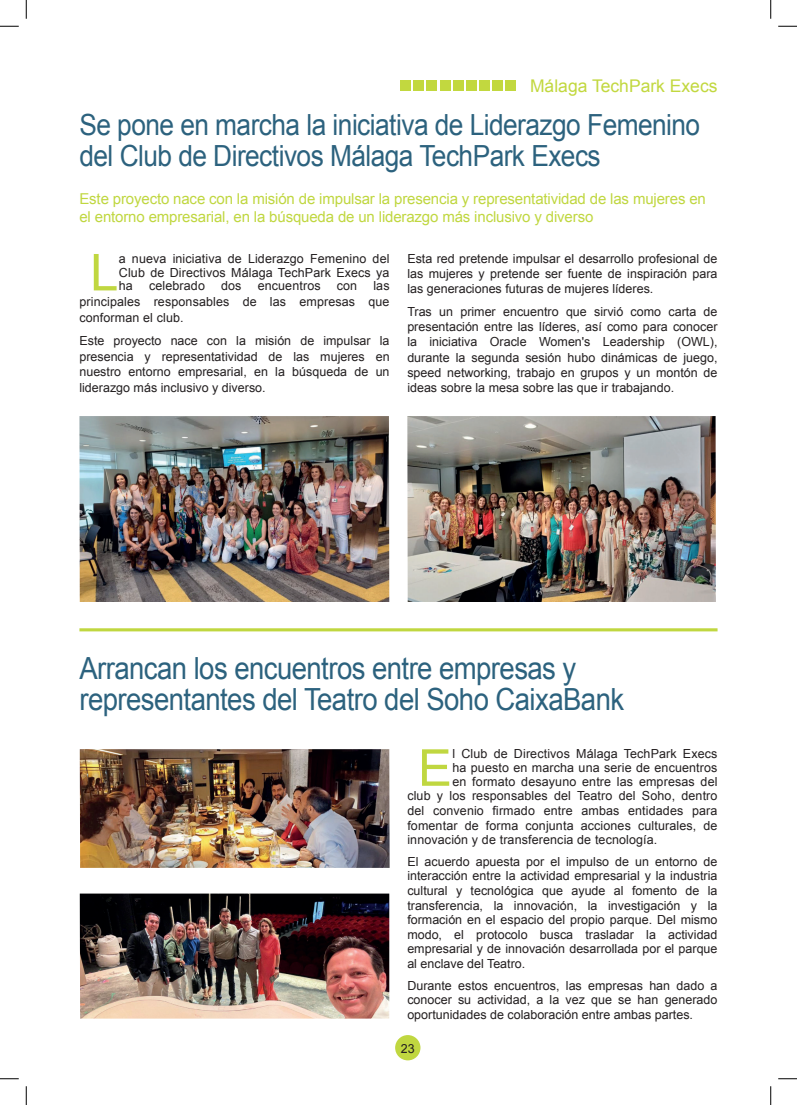
<style>
.page{position:relative;width:797px;height:1105px;background:#fff}
.page>*{position:absolute;margin:0;border:0;box-sizing:border-box;transform-origin:0 0}
.t1{font:50.88px "Arial";color:#c0d740}
.t2{font:30.5px/31.2px "Arial";letter-spacing:-.02em;color:#2c627e;scale:.9 1}
.t3{font:29.12px/31.2px "Arial";letter-spacing:-.02em;color:#2c627e;scale:.9 1}
.t4{font:17.5px "Arial";color:#c2d83f}
.t5{font:15px/18.8px "Arial";letter-spacing:-.01em;color:#c0d740}
.t6{font:12.5px/14.6px "Arial";letter-spacing:.01em;color:#231f20;text-align:justify}
</style>
<div class="page">
<div style="left:395px;top:1035px;width:25px;height:25px;background:#c0d740;border-radius:50%"></div>
<hr style="left:79px;top:628px;width:638px;height:3px;background:#c0d740">
<img style="left:79px;top:416px;width:310px;height:186px">
<div style="left:401px;top:81px;width:10px;height:10px;background:#c2d83f"></div>
<div style="left:414px;top:81px;width:10px;height:10px;background:#c2d83f"></div>
<div style="left:427px;top:81px;width:10px;height:10px;background:#c2d83f"></div>
<div style="left:440px;top:81px;width:10px;height:10px;background:#c2d83f"></div>
<div style="left:453px;top:81px;width:10px;height:10px;background:#c2d83f"></div>
<div style="left:466px;top:81px;width:10px;height:10px;background:#c2d83f"></div>
<div style="left:479px;top:81px;width:10px;height:10px;background:#c2d83f"></div>
<div style="left:492px;top:81px;width:10px;height:10px;background:#c2d83f"></div>
<div style="left:505px;top:81px;width:10px;height:10px;background:#c2d83f"></div>
<img style="left:407px;top:416px;width:309px;height:186px">
<img style="left:80px;top:749px;width:309px;height:119px">
<img style="left:80px;top:893px;width:309px;height:125px">
<svg style="left:0;top:25px;width:19px;height:2px"></svg>
<svg style="left:778px;top:25px;width:19px;height:2px"></svg>
<svg style="left:0;top:1078px;width:19px;height:1px"></svg>
<svg style="left:778px;top:1078px;width:19px;height:1px"></svg>
<svg style="left:25px;top:0;width:2px;height:19px"></svg>
<svg style="left:25px;top:1086px;width:2px;height:19px"></svg>
<svg style="left:770px;top:0;width:1px;height:19px"></svg>
<svg style="left:770px;top:1086px;width:1px;height:19px"></svg>
<h3 class="t4" style="left:530px;top:74px;width:189px">Málaga TechPark Execs</h3>
<h3 class="t3" style="left:79px;top:109px;width:691px">Se pone en marcha la iniciativa de Liderazgo Femenino del Club de Directivos Málaga TechPark Execs</h3>
<p class="t5" style="left:79px;top:189px;width:628px">Este proyecto nace con la misión de impulsar la presencia y representatividad de las mujeres en el entorno empresarial, en la búsqueda de un liderazgo más inclusivo y diverso</p>
<h1 class="t1" style="left:90px;top:239px;width:30px">L</h1>
<p class="t6" style="left:119px;top:252px;width:272px;line-height:13.8px">a nueva iniciativa de Liderazgo Femenino del Club de Directivos Málaga TechPark Execs ya ha</p>
<p class="t6" style="left:79px;top:278px;width:312px;line-height:15.8px;text-indent:294px">las principales responsables de las empresas que conforman el club.</p>
<p class="t6" style="left:79px;top:333px;width:312px;line-height:15.8px">Este proyecto nace con la misión de impulsar la presencia y representatividad de las mujeres en nuestro entorno empresarial, en la búsqueda de un liderazgo más inclusivo y diverso.</p>
<p class="t6" style="left:149px;top:279px;width:57px">celebrado</p>
<p class="t6" style="left:221px;top:279px;width:22px">dos</p>
<p class="t6" style="left:258px;top:279px;width:64px">encuentros</p>
<p class="t6" style="left:337px;top:279px;width:22px">con</p>
<p class="t6" style="left:407px;top:251px;width:312px;line-height:15.2px">Esta red pretende impulsar el desarrollo profesional de las mujeres y pretende ser fuente de inspiración para las generaciones futuras de mujeres líderes.</p>
<p class="t6" style="left:407px;top:304px;width:312px;line-height:15.2px">Tras un primer encuentro que sirvió como carta de presentación entre las líderes, así como para conocer la iniciativa Oracle Women's Leadership (OWL), durante la segunda sesión hubo dinámicas de juego, speed networking, trabajo en grupos y un montón de ideas sobre la mesa sobre las que ir trabajando.</p>
<h2 class="t2" style="left:79px;top:653px;width:606px">Arrancan los encuentros entre empresas y representantes del Teatro del Soho CaixaBank</h2>
<h1 class="t1" style="left:418px;top:735px;width:35px">E</h1>
<p class="t6" style="left:452px;top:747px;width:266px">l Club de Directivos Málaga TechPark Execs</p>
<p class="t6" style="left:452px;top:760px;width:266px">ha puesto en marcha una serie de encuentros</p>
<p class="t6" style="left:452px;top:774px;width:266px">en formato desayuno entre las empresas del</p>
<p class="t6" style="left:407px;top:789px;width:311px">club y los responsables del Teatro del Soho, dentro</p>
<p class="t6" style="left:407px;top:803px;width:311px">del convenio firmado entre ambas entidades para</p>
<p class="t6" style="left:407px;top:818px;width:311px">fomentar de forma conjunta acciones culturales, de</p>
<p class="t6" style="left:407px;top:833px;width:251px">innovación y de transferencia de tecnología.</p>
<p class="t6" style="left:407px;top:854px;width:312px">El acuerdo apuesta por el impulso de un entorno de interacción entre la actividad empresarial y la industria cultural y tecnológica que ayude al fomento de la transferencia, la innovación, la investigación y la formación en el espacio del propio parque. Del mismo modo, el protocolo busca trasladar la actividad empresarial y de innovación desarrollada por el parque al enclave del Teatro.</p>
<p class="t6" style="left:407px;top:978px;width:312px">Durante estos encuentros, las empresas han dado a conocer su actividad, a la vez que se han generado oportunidades de colaboración entre ambas partes.</p>
<p class="t6" style="left:401px;top:1041px;width:15px">23</p>
</div>
